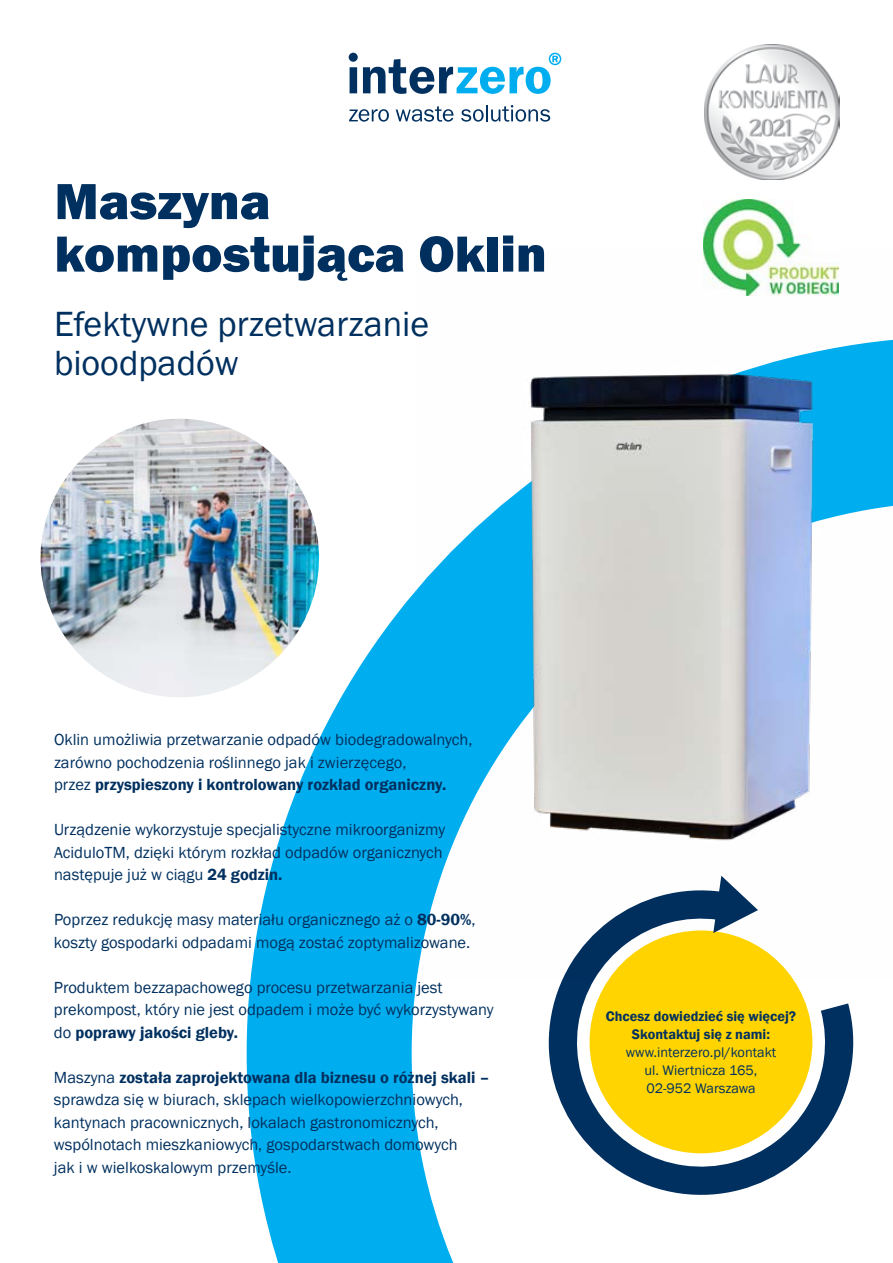
<style>
.page{position:relative;width:893px;height:1263px;background:#fff}
.page>*{position:absolute;margin:0;border:0;box-sizing:border-box;transform-origin:0 0}
.t1{font:800 52.5px/52.5px "Franklin Gothic";color:#00305f}
.t2{font:36px/39px "Franklin Gothic";color:#00305f}
.t3{font:16.5px/22.5px "Franklin Gothic";color:#00305f}
.t4{font:14.25px/18px "Franklin Gothic";color:#00305f;text-align:center}
.t5{font:600 14.25px/18px "Franklin Gothic";color:#00305f;text-align:center}
.s1{font-weight:600}
</style>
<div class="page">
<svg style="left:271px;top:590px;width:183px;height:673px"></svg>
<svg style="left:349px;top:109px;width:40px;height:13px"></svg>
<svg style="left:396px;top:106px;width:58px;height:16px"></svg>
<svg style="left:461px;top:105px;width:89px;height:17px"></svg>
<svg style="left:350px;top:67px;width:7px;height:26px"></svg>
<div style="left:349px;top:53px;width:9px;height:9px;background:#00305f;border-radius:50%"></div>
<svg style="left:363px;top:53px;width:198px;height:41px"></svg>
<img style="left:40px;top:419px;width:299px;height:292px">
<svg style="left:548px;top:979px;width:306px;height:216px"></svg>
<img style="left:705px;top:45px;width:135px;height:134px">
<img style="left:703px;top:200px;width:98px;height:50px">
<img style="left:416px;top:250px;width:477px;height:729px">
<h1 class="t1" style="left:55px;top:178px;width:494px">Maszyna kompostująca Oklin</h1>
<h2 class="t2" style="left:54px;top:305px;width:377px">Efektywne przetwarzanie bioodpadów</h2>
<p class="t3" style="left:54px;top:729px;width:420px">Oklin umożliwia przetwarzanie odpadów biodegradowalnych, zarówno pochodzenia roślinnego jak i zwierzęcego,<br>przez <span class="s1">przyspieszony i kontrolowany rozkład organiczny.</span></p>
<p class="t3" style="left:54px;top:819px;width:393px">Urządzenie wykorzystuje specjalistyczne mikroorganizmy<br>AciduloTM, dzięki którym rozkład odpadów organicznych następuje już w ciągu <span class="s1">24 godzin .</span></p>
<p class="t3" style="left:54px;top:909px;width:423px">Poprzez redukcję masy materiału organicznego aż o <span class="s1">80-90%</span>, koszty gospodarki odpadami mogą zostać zoptymalizowane.</p>
<p class="t3" style="left:54px;top:976px;width:441px">Produktem bezzapachowego procesu przetwarzania jest prekompost, który nie jest odpadem i może być wykorzystywany do <span class="s1">poprawy jakości gleby.</span></p>
<p class="t3" style="left:54px;top:1066px;width:437px">Maszyna <span class="s1">została zaprojektowana dla biznesu o różnej skali – </span>sprawdza się w biurach, sklepach wielkopowierzchniowych, kantynach pracownicznych, lokalach gastronomicznych, wspólnotach mieszkaniowych, gospodarstwach domowych<br>jak i w wielkoskalowym przemyśle.</p>
<p class="t5" style="left:606px;top:1008px;width:192px">Chcesz dowiedzieć się więcej?<br>Skontaktuj się z nami:</p>
<p class="t4" style="left:626px;top:1044px;width:152px">www.interzero.pl/kontakt ul. Wiertnicza 165,<br>02-952 Warszawa</p>
</div>
